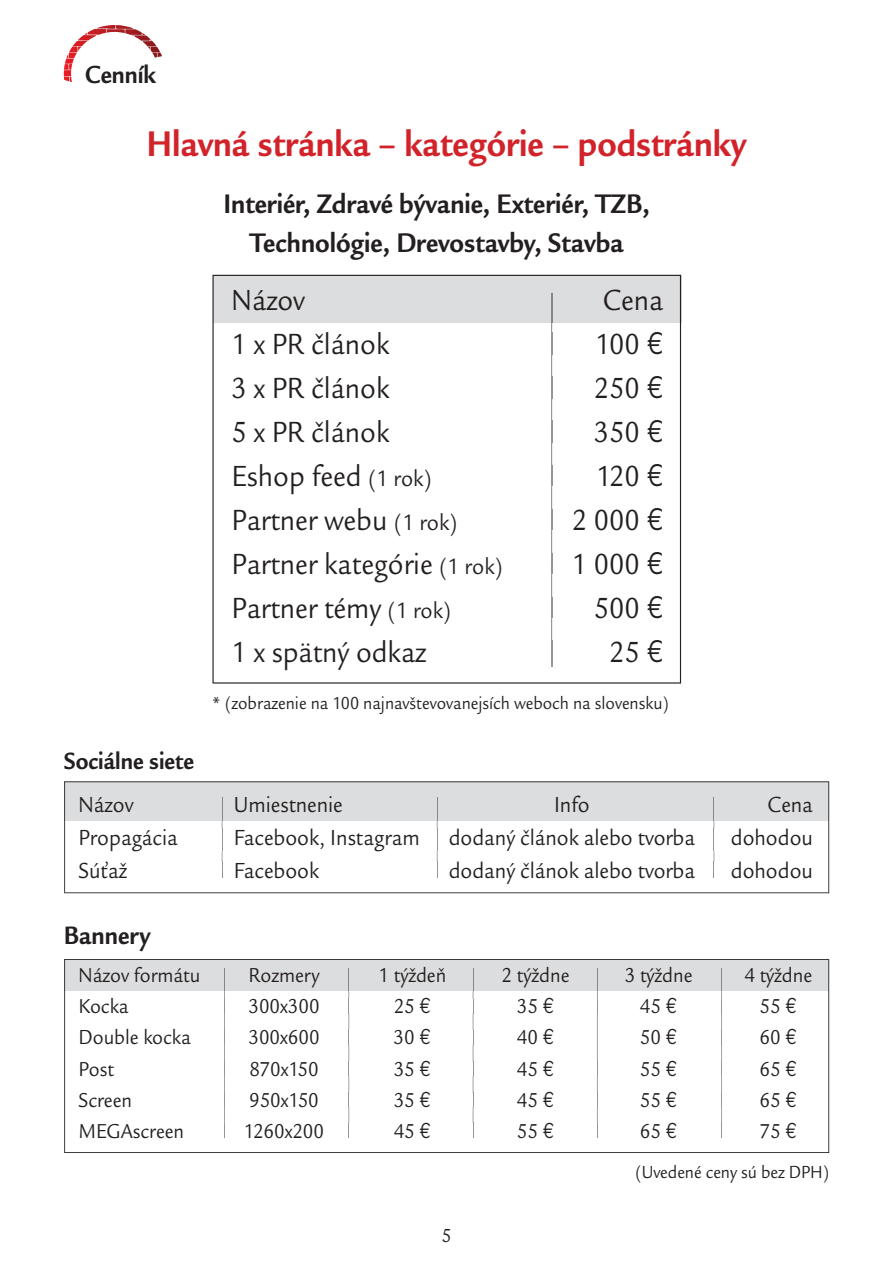
<style>
.page{position:relative;width:893px;height:1263px;background:#fff}
.page>*{position:absolute;margin:0;border:0;box-sizing:border-box;transform-origin:0 0}
.t1{font:700 36.9px "Legacy Sans Itc TEE";color:#d2232a;scale:.9 1}
.t2{font:30.15px "Legacy Sans Itc TEE";color:#231f20;scale:.9 1}
.t3{font:700 27.75px/39.3px "Legacy Sans Itc TEE";color:#231f20;text-align:center;scale:.9 1}
.t4{font:700 25.95px "Legacy Sans Itc TEE";color:#231f20;scale:.9 1}
.t5{font:700 25.5px "Legacy Sans Itc TEE";color:#231f20;scale:.9 1}
.t6{font:700 24.3px "Legacy Sans Itc TEE";color:#231f20;scale:.9 1}
.t7{font:22.5px "Legacy Sans Itc TEE";color:#231f20;scale:.9 1}
.t8{font:20.85px "Legacy Sans Itc TEE";color:#231f20;scale:.9 1}
.t9{font:19.5px "Legacy Sans Itc TEE";color:#231f20;scale:.9 1}
.t10{font:18px "Legacy Sans Itc TEE";color:#231f20;scale:.9 1}
.s1{font-family:"Trade Gothic"}
.s2{font-size:23.1px}
.s3{font-family:"Trade Gothic LT"}
</style>
<div class="page">
<svg style="left:64px;top:25px;width:98px;height:57px"></svg>
<svg style="left:64px;top:959px;width:765px;height:194px"></svg>
<svg style="left:224px;top:968px;width:1px;height:170px"></svg>
<svg style="left:348px;top:968px;width:1px;height:170px"></svg>
<svg style="left:473px;top:968px;width:1px;height:170px"></svg>
<hr style="left:597px;top:1013px;width:1px;height:48px;background:#939598">
<svg style="left:597px;top:968px;width:1px;height:45px"></svg>
<svg style="left:597px;top:1061px;width:1px;height:77px"></svg>
<svg style="left:721px;top:968px;width:1px;height:170px"></svg>
<svg style="left:64px;top:781px;width:765px;height:112px"></svg>
<svg style="left:222px;top:797px;width:1px;height:81px"></svg>
<svg style="left:437px;top:797px;width:1px;height:81px"></svg>
<svg style="left:713px;top:797px;width:1px;height:81px"></svg>
<svg style="left:212px;top:275px;width:469px;height:408px"></svg>
<svg style="left:551px;top:294px;width:1px;height:372px"></svg>
<p class="t5" style="left:85px;top:63px;width:80px">Cenník</p>
<h1 class="t1" style="left:146px;top:128px;width:668px">Hlavná stránka – kategórie – podstránky</h1>
<h3 class="t3" style="left:223px;top:187px;width:475px">Interiér, Zdravé bývanie, Exteriér, TZB,<br>Technológie, Drevostavby, Stavba</h3>
<h2 class="t2" style="left:232px;top:287px;width:83px">Názov</h2>
<h2 class="t2" style="left:603px;top:287px;width:69px">Cena</h2>
<h2 class="t2" style="left:232px;top:331px;width:177px">1 x PR článok</h2>
<h2 class="t2" style="left:595px;top:331px;width:77px">100 <span class="s1">€</span></h2>
<h2 class="t2" style="left:232px;top:375px;width:177px">3 x PR článok</h2>
<h2 class="t2" style="left:594px;top:375px;width:78px">250 <span class="s1">€</span></h2>
<h2 class="t2" style="left:232px;top:419px;width:177px">5 x PR článok</h2>
<h2 class="t2" style="left:594px;top:419px;width:78px">350 <span class="s1">€</span></h2>
<h2 class="t2" style="left:232px;top:463px;width:224px">Eshop feed <span class="s2">(1 rok)</span></h2>
<h2 class="t2" style="left:596px;top:463px;width:76px">120 <span class="s1">€</span></h2>
<h2 class="t2" style="left:232px;top:507px;width:252px">Partner webu <span class="s2">(1 rok)</span></h2>
<h2 class="t2" style="left:572px;top:507px;width:103px">2 000 <span class="s1">€</span></h2>
<h2 class="t2" style="left:232px;top:551px;width:303px">Partner kategórie <span class="s2">(1 rok)</span></h2>
<h2 class="t2" style="left:572px;top:551px;width:103px">1 000 <span class="s1">€</span></h2>
<h2 class="t2" style="left:232px;top:595px;width:245px">Partner témy <span class="s2">(1 rok)</span></h2>
<h2 class="t2" style="left:594px;top:595px;width:78px">500 <span class="s1">€</span></h2>
<h2 class="t2" style="left:232px;top:639px;width:218px">1 x spätný odkaz</h2>
<h2 class="t2" style="left:609px;top:639px;width:61px">25 <span class="s1">€</span></h2>
<p class="t10" style="left:212px;top:696px;width:509px">* (zobrazenie na 100 najnavštevovanejsích weboch na slovensku)</p>
<p class="t6" style="left:64px;top:750px;width:146px">Sociálne siete</p>
<p class="t7" style="left:79px;top:795px;width:62px">Názov</p>
<p class="t7" style="left:234px;top:795px;width:123px">Umiestnenie</p>
<p class="t7" style="left:554px;top:795px;width:41px">Info</p>
<p class="t7" style="left:767px;top:795px;width:52px">Cena</p>
<p class="t7" style="left:79px;top:828px;width:112px">Propagácia</p>
<p class="t7" style="left:234px;top:828px;width:208px">Facebook, Instagram</p>
<p class="t7" style="left:449px;top:828px;width:275px">dodaný článok alebo tvorba</p>
<p class="t7" style="left:731px;top:828px;width:93px">dohodou</p>
<p class="t7" style="left:79px;top:861px;width:55px">Súťaž</p>
<p class="t7" style="left:234px;top:861px;width:96px">Facebook</p>
<p class="t7" style="left:449px;top:861px;width:275px">dodaný článok alebo tvorba</p>
<p class="t7" style="left:731px;top:861px;width:93px">dohodou</p>
<p class="t4" style="left:64px;top:924px;width:98px">Bannery</p>
<p class="t8" style="left:79px;top:966px;width:137px">Názov formátu</p>
<p class="t8" style="left:248px;top:966px;width:81px">Rozmery</p>
<p class="t8" style="left:378px;top:966px;width:77px">1 týždeň</p>
<p class="t8" style="left:502px;top:966px;width:77px">2 týždne</p>
<p class="t8" style="left:625px;top:966px;width:77px">3 týždne</p>
<p class="t8" style="left:744px;top:966px;width:77px">4 týždne</p>
<p class="t8" style="left:79px;top:997px;width:57px">Kocka</p>
<p class="t8" style="left:248px;top:997px;width:81px">300x300</p>
<p class="t8" style="left:394px;top:997px;width:43px">25 <span class="s3">€</span></p>
<p class="t8" style="left:517px;top:997px;width:43px">35 <span class="s3">€</span></p>
<p class="t8" style="left:640px;top:997px;width:43px">45 <span class="s3">€</span></p>
<p class="t8" style="left:760px;top:997px;width:43px">55 <span class="s3">€</span></p>
<p class="t8" style="left:79px;top:1028px;width:126px">Double kocka</p>
<p class="t8" style="left:248px;top:1028px;width:81px">300x600</p>
<p class="t8" style="left:394px;top:1028px;width:43px">30 <span class="s3">€</span></p>
<p class="t8" style="left:517px;top:1028px;width:43px">40 <span class="s3">€</span></p>
<p class="t8" style="left:640px;top:1028px;width:43px">50 <span class="s3">€</span></p>
<p class="t8" style="left:760px;top:1028px;width:43px">60 <span class="s3">€</span></p>
<p class="t8" style="left:79px;top:1060px;width:41px">Post</p>
<p class="t8" style="left:249px;top:1060px;width:78px">870x150</p>
<p class="t8" style="left:394px;top:1060px;width:43px">35 <span class="s3">€</span></p>
<p class="t8" style="left:517px;top:1060px;width:43px">45 <span class="s3">€</span></p>
<p class="t8" style="left:640px;top:1060px;width:43px">55 <span class="s3">€</span></p>
<p class="t8" style="left:760px;top:1060px;width:43px">65 <span class="s3">€</span></p>
<p class="t8" style="left:79px;top:1091px;width:61px">Screen</p>
<p class="t8" style="left:249px;top:1091px;width:79px">950x150</p>
<p class="t8" style="left:394px;top:1091px;width:43px">35 <span class="s3">€</span></p>
<p class="t8" style="left:517px;top:1091px;width:43px">45 <span class="s3">€</span></p>
<p class="t8" style="left:640px;top:1091px;width:43px">55 <span class="s3">€</span></p>
<p class="t8" style="left:760px;top:1091px;width:43px">65 <span class="s3">€</span></p>
<p class="t8" style="left:79px;top:1122px;width:119px">MEGAscreen</p>
<p class="t8" style="left:244px;top:1122px;width:91px">1260x200</p>
<p class="t8" style="left:394px;top:1122px;width:43px">45 <span class="s3">€</span></p>
<p class="t8" style="left:517px;top:1122px;width:43px">55 <span class="s3">€</span></p>
<p class="t8" style="left:640px;top:1122px;width:43px">65 <span class="s3">€</span></p>
<p class="t8" style="left:760px;top:1122px;width:43px">75 <span class="s3">€</span></p>
<p class="t9" style="left:441px;top:1227px;width:13px">5</p>
<p class="t10" style="left:635px;top:1164px;width:217px">(Uvedené ceny sú bez DPH)</p>
</div>
